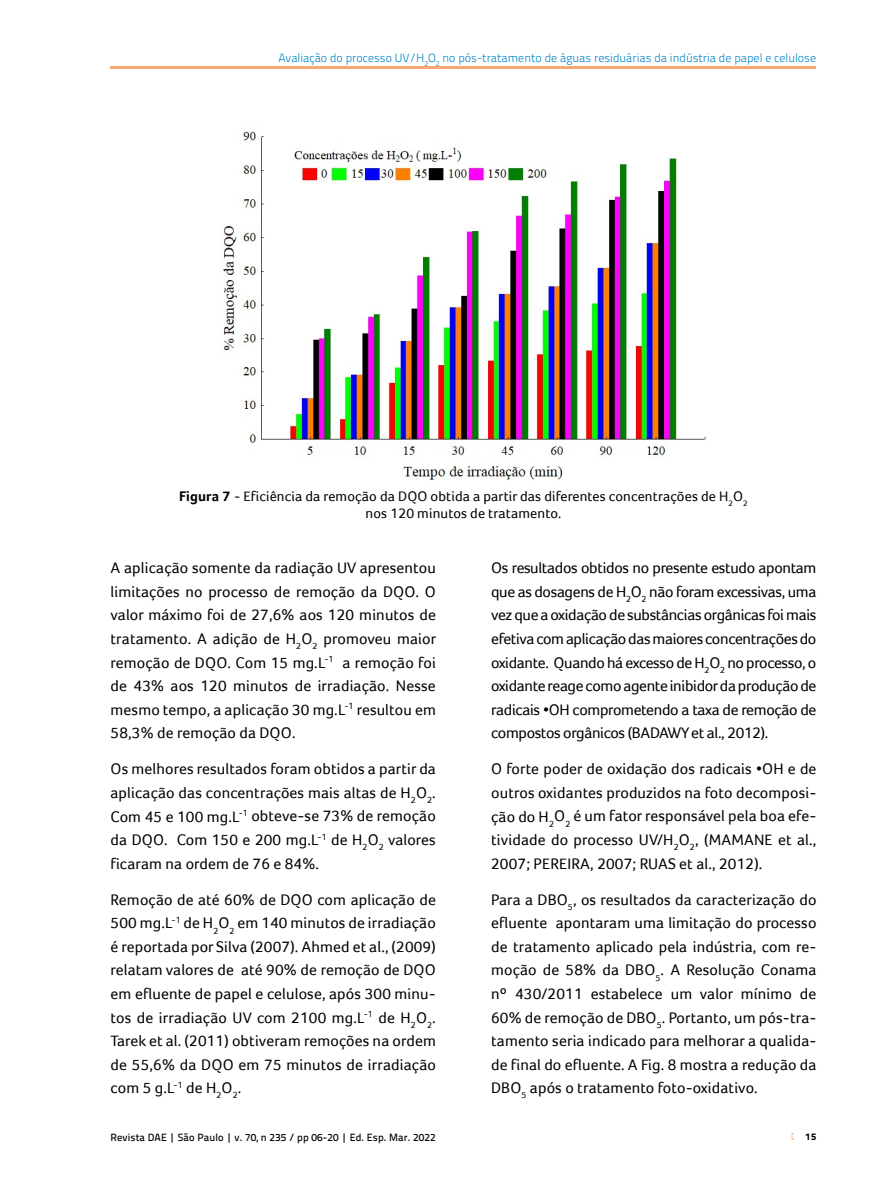
<style>
.page{position:relative;width:893px;height:1191px;background:#fff}
.page>*{position:absolute;margin:0;border:0;box-sizing:border-box;transform-origin:0 0}
.t1{font:15.75px/23.5px "Foco";letter-spacing:.01em;color:#000;text-align:justify}
.t2{font:14.25px/17.1px "Foco";letter-spacing:.01em;color:#000;text-align:center}
.t3{font:300 12px "Titillium Text 22 L";color:#0083c6}
.t4{font:500 10.5px "Titillium Text 22 L";letter-spacing:.01em;color:#000}
.t5{font:800 9.75px "Titillium Text 22 L";color:#000}
.s1{font-weight:700}
</style>
<div class="page">
<svg style="left:791px;top:1133px;width:2px;height:6px"></svg>
<img style="left:222px;top:131px;width:484px;height:349px">
<hr style="left:111px;top:66px;width:705px;height:3px;background:#f9a773">
<p class="t3" style="left:278px;top:49px;width:539px">Avaliação do processo UV/H<sub>2</sub>O<sub>2</sub> no pós-tratamento de águas residuárias da indústria de papel e celulose</p>
<p class="t2" style="left:179px;top:487px;width:570px"><span class="s1">Figura 7</span> - Eficiência da remoção da DQO obtida a partir das diferentes concentrações de H<sub>2</sub>O<sub>2 </sub>nos 120 minutos de tratamento.</p>
<p class="t1" style="left:111px;top:556px;width:327px">A aplicação somente da radiação UV apresentou limitações no processo de remoção da DQO. O valor máximo foi de 27,6% aos 120 minutos de tratamento. A adição de H<sub>2</sub>O<sub>2</sub> promoveu maior remoção de DQO. Com 15 mg.L<sup>-1</sup> a remoção foi de 43% aos 120 minutos de irradiação. Nesse mesmo tempo, a aplicação 30 mg.L<sup>-1</sup> resultou em 58,3% de remoção da DQO.</p>
<p class="t1" style="left:111px;top:757px;width:327px">Os melhores resultados foram obtidos a partir da aplicação das concentrações mais altas de H<sub>2</sub>O<sub>2</sub>.<br>Com 45 e 100 mg.L<sup>-1</sup> obteve-se 73% de remoção da DQO. Com 150 e 200 mg.L<sup>-1</sup> de H<sub>2</sub>O<sub>2</sub> valores ficaram na ordem de 76 e 84%.</p>
<p class="t1" style="left:111px;top:887px;width:327px">Remoção de até 60% de DQO com aplicação de 500 mg.L<sup>-1</sup> de H<sub>2</sub>O<sub>2</sub> em 140 minutos de irradiação é reportada por Silva (2007). Ahmed et al., (2009) relatam valores de até 90% de remoção de DQO em efluente de papel e celulose, após 300 minu&shy;tos de irradiação UV com 2100 mg.L<sup>-1</sup> de H<sub>2</sub>O<sub>2</sub>.<br>Tarek et al. (2011) obtiveram remoções na ordem de 55,6% da DQO em 75 minutos de irradiação com 5 g.L<sup>-1</sup> de H<sub>2</sub>O<sub>2</sub>.</p>
<p class="t4" style="left:111px;top:1129px;width:326px">Revista DAE | São Paulo | v. 70, n 235 / pp 06-20 | Ed. Esp. Mar. 2022</p>
<p class="t1" style="left:491px;top:556px;width:327px">Os resultados obtidos no presente estudo apontam que as dosagens de H<sub>2</sub>O<sub>2</sub> não foram excessivas, uma vez que a oxidação de substâncias orgânicas foi mais efetiva com aplicação das maiores concentrações do oxidante. Quando há excesso de H<sub>2</sub>O<sub>2</sub> no processo, o oxidante reage como agente inibidor da produção de radicais •OH comprometendo a taxa de remoção de compostos orgânicos (BADAWY et al., 2012).</p>
<p class="t1" style="left:491px;top:757px;width:327px">O forte poder de oxidação dos radicais •OH e de outros oxidantes produzidos na foto decomposi&shy;ção do H<sub>2</sub>O<sub>2</sub> é um fator responsável pela boa efe&shy;tividade do processo UV/H<sub>2</sub>O<sub>2</sub>, (MAMANE et al., 2007; PEREIRA, 2007; RUAS et al., 2012).</p>
<p class="t1" style="left:491px;top:887px;width:327px">Para a DBO<sub>5</sub>, os resultados da caracterização do efluente apontaram uma limitação do processo de tratamento aplicado pela indústria, com re&shy;moção de 58% da DBO<sub>5</sub>. A Resolução Conama nº 430/2011 estabelece um valor mínimo de 60% de remoção de DBO<sub>5</sub>. Portanto, um pós-tra&shy;tamento seria indicado para melhorar a qualida&shy;de final do efluente. A Fig. 8 mostra a redução da DBO<sub>5</sub> após o tratamento foto-oxidativo.</p>
<p class="t5" style="left:805px;top:1129px;width:13px">15</p>
</div>
